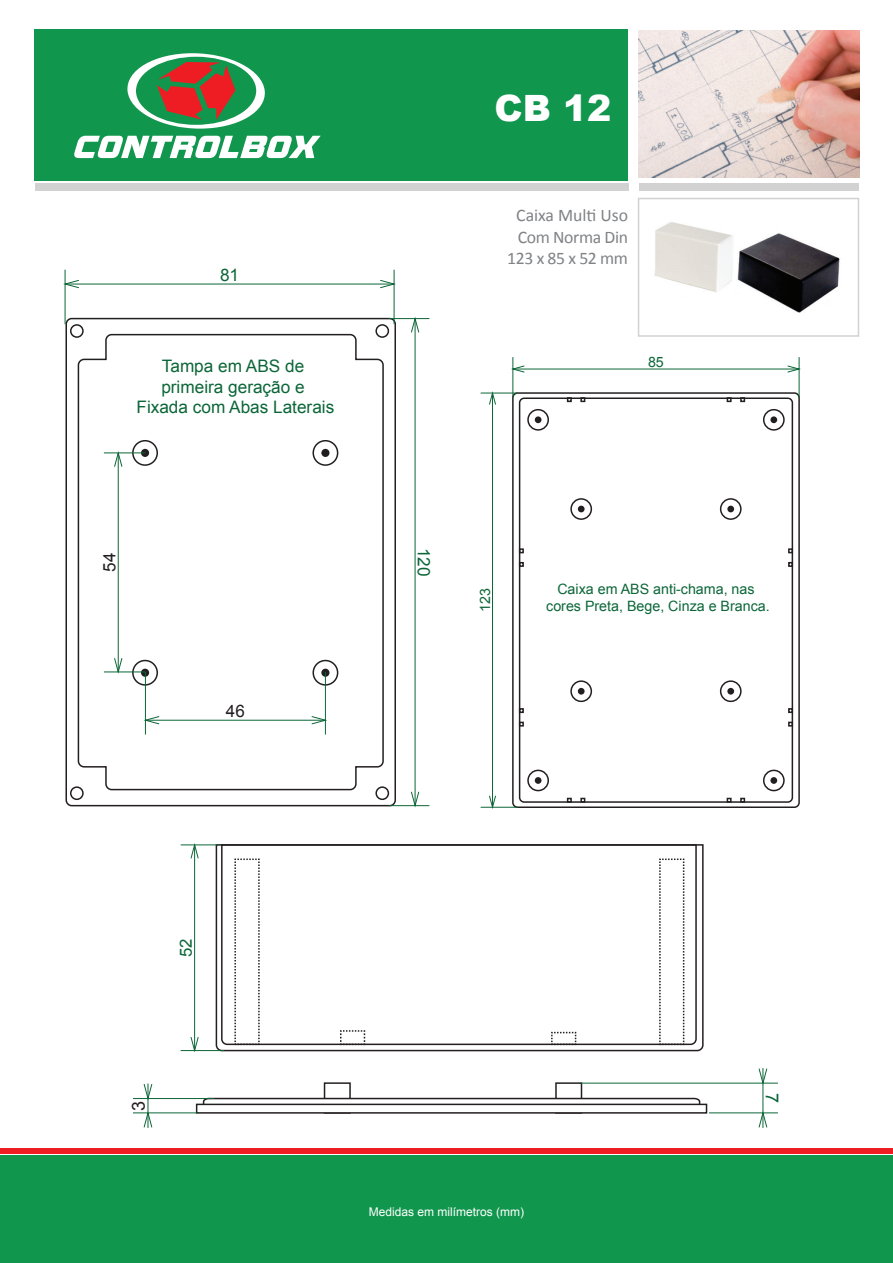
<style>
.page{position:relative;width:893px;height:1263px;background:#fff}
.page>*{position:absolute;margin:0;border:0;box-sizing:border-box;transform-origin:0 0}
.t1{font:900 36.3px "Arial";color:#fff}
.t2{font:18px "Arial";color:#231f20}
.t3{font:18px "Arial";color:#0c6638}
.t4{font:17.7px/21.3px "Calibri";letter-spacing:-.02em;color:#808285;text-align:center}
.t5{font:17.25px/20.7px "Arial";color:#0c6638;text-align:center}
.t6{font:17.25px "Arial";color:#231f20}
.t7{font:16.8px "Arial";color:#0c6638}
.t8{font:14.25px "Arial";color:#0c6638}
.t9{font:12px "Arial";color:#fff}
</style>
<div class="page">
<div style="left:34px;top:29px;width:594px;height:152px;background:#11964e"></div>
<div style="left:639px;top:183px;width:219px;height:8px;background:#d3d2d2"></div>
<div style="left:638px;top:198px;width:221px;height:139px;border:2px solid #d3d2d2"></div>
<div style="left:35px;top:183px;width:593px;height:8px;background:#d3d2d2"></div>
<div style="left:0;top:1156px;width:893px;height:107px;background:#11964e"></div>
<div style="left:0;top:1148px;width:893px;height:6px;background:#ee1d23"></div>
<img style="left:639px;top:30px;width:220px;height:147px">
<svg style="left:127px;top:53px;width:138px;height:76px"></svg>
<svg style="left:74px;top:136px;width:247px;height:22px"></svg>
<svg style="left:513px;top:393px;width:286px;height:414px"></svg>
<div style="left:512px;top:392px;width:288px;height:416px;border:2px solid #231f20;border-radius:5px"></div>
<div style="left:520px;top:398px;width:272px;height:404px;background:#fff;border-radius:5px"></div>
<div style="left:519px;top:397px;width:274px;height:406px;border:2px solid #231f20;border-radius:5px"></div>
<svg style="left:519px;top:548px;width:5px;height:5px"></svg>
<svg style="left:519px;top:562px;width:5px;height:5px"></svg>
<svg style="left:519px;top:708px;width:5px;height:5px"></svg>
<svg style="left:519px;top:722px;width:5px;height:5px"></svg>
<svg style="left:788px;top:708px;width:5px;height:5px"></svg>
<svg style="left:788px;top:722px;width:5px;height:5px"></svg>
<svg style="left:788px;top:548px;width:5px;height:5px"></svg>
<svg style="left:788px;top:562px;width:5px;height:5px"></svg>
<svg style="left:740px;top:397px;width:5px;height:5px"></svg>
<svg style="left:727px;top:397px;width:5px;height:5px"></svg>
<svg style="left:580px;top:397px;width:5px;height:5px"></svg>
<svg style="left:567px;top:397px;width:5px;height:5px"></svg>
<svg style="left:740px;top:798px;width:5px;height:5px"></svg>
<svg style="left:727px;top:798px;width:5px;height:5px"></svg>
<svg style="left:580px;top:798px;width:5px;height:5px"></svg>
<svg style="left:567px;top:798px;width:5px;height:5px"></svg>
<svg style="left:571px;top:499px;width:20px;height:20px"></svg>
<div style="left:570px;top:498px;width:22px;height:22px;border:2px solid #231f20;border-radius:50%"></div>
<div style="left:578px;top:506px;width:7px;height:6px;background:#231f20;border-radius:50%"></div>
<svg style="left:571px;top:681px;width:20px;height:20px"></svg>
<div style="left:570px;top:680px;width:22px;height:22px;border:2px solid #231f20;border-radius:50%"></div>
<div style="left:578px;top:688px;width:7px;height:7px;background:#231f20;border-radius:50%"></div>
<svg style="left:721px;top:499px;width:20px;height:20px"></svg>
<div style="left:720px;top:498px;width:22px;height:22px;border:2px solid #231f20;border-radius:50%"></div>
<div style="left:727px;top:506px;width:7px;height:6px;background:#231f20;border-radius:50%"></div>
<svg style="left:721px;top:681px;width:20px;height:20px"></svg>
<div style="left:720px;top:680px;width:22px;height:22px;border:2px solid #231f20;border-radius:50%"></div>
<div style="left:727px;top:688px;width:7px;height:7px;background:#231f20;border-radius:50%"></div>
<svg style="left:528px;top:410px;width:20px;height:20px"></svg>
<div style="left:527px;top:409px;width:22px;height:22px;border:2px solid #231f20;border-radius:50%"></div>
<div style="left:535px;top:416px;width:6px;height:7px;background:#231f20;border-radius:50%"></div>
<svg style="left:764px;top:410px;width:20px;height:20px"></svg>
<div style="left:763px;top:409px;width:22px;height:22px;border:2px solid #231f20;border-radius:50%"></div>
<div style="left:770px;top:416px;width:7px;height:7px;background:#231f20;border-radius:50%"></div>
<div style="left:763px;top:770px;width:22px;height:21px;border:2px solid #231f20;border-radius:50%"></div>
<div style="left:770px;top:777px;width:7px;height:7px;background:#231f20;border-radius:50%"></div>
<div style="left:527px;top:770px;width:22px;height:21px;border:2px solid #231f20;border-radius:50%"></div>
<div style="left:535px;top:777px;width:6px;height:7px;background:#231f20;border-radius:50%"></div>
<hr style="left:481px;top:807px;width:37px;height:1px;background:#0c6638">
<hr style="left:481px;top:393px;width:37px;height:1px;background:#0c6638">
<hr style="left:492px;top:393px;width:1px;height:414px;background:#0c6638">
<svg style="left:488px;top:795px;width:8px;height:14px"></svg>
<svg style="left:488px;top:391px;width:8px;height:14px"></svg>
<hr style="left:512px;top:357px;width:1px;height:41px;background:#0c6638">
<hr style="left:799px;top:357px;width:1px;height:41px;background:#0c6638">
<hr style="left:513px;top:369px;width:286px;height:1px;background:#0c6638">
<svg style="left:511px;top:365px;width:14px;height:8px"></svg>
<svg style="left:787px;top:365px;width:14px;height:8px"></svg>
<div style="left:324px;top:1082px;width:27px;height:32px;background:#fff;border:2px solid #231f20"></div>
<div style="left:555px;top:1082px;width:27px;height:32px;background:#fff;border:2px solid #231f20"></div>
<svg style="left:202px;top:1097px;width:499px;height:6px"></svg>
<div style="left:196px;top:1103px;width:511px;height:11px;background:#fff;border:2px solid #231f20"></div>
<hr style="left:133px;top:1112px;width:65px;height:1px;background:#0c6638">
<hr style="left:133px;top:1098px;width:81px;height:1px;background:#0c6638">
<hr style="left:148px;top:1083px;width:1px;height:45px;background:#0c6638">
<svg style="left:143px;top:1110px;width:10px;height:18px"></svg>
<svg style="left:143px;top:1083px;width:10px;height:18px"></svg>
<hr style="left:580px;top:1083px;width:198px;height:1px;background:#0c6638">
<hr style="left:709px;top:1112px;width:69px;height:1px;background:#0c6638">
<hr style="left:763px;top:1068px;width:1px;height:60px;background:#0c6638">
<svg style="left:758px;top:1068px;width:10px;height:18px"></svg>
<svg style="left:758px;top:1110px;width:10px;height:18px"></svg>
<svg style="left:215px;top:844px;width:489px;height:208px"></svg>
<hr style="left:181px;top:1050px;width:43px;height:1px;background:#0c6638">
<hr style="left:181px;top:844px;width:38px;height:1px;background:#0c6638">
<hr style="left:194px;top:845px;width:1px;height:205px;background:#0c6638">
<svg style="left:190px;top:1036px;width:9px;height:17px"></svg>
<svg style="left:190px;top:843px;width:9px;height:16px"></svg>
<svg style="left:220px;top:844px;width:477px;height:202px"></svg>
<div style="left:65px;top:318px;width:331px;height:488px;border:2px solid #231f20;border-radius:6px"></div>
<svg style="left:77px;top:333px;width:307px;height:458px"></svg>
<div style="left:133px;top:441px;width:24px;height:24px;background:#fff;border-radius:50%"></div>
<div style="left:132px;top:440px;width:26px;height:26px;border:2px solid #231f20;border-radius:50%"></div>
<svg style="left:141px;top:449px;width:8px;height:8px"></svg>
<svg style="left:133px;top:660px;width:24px;height:25px"></svg>
<div style="left:132px;top:660px;width:26px;height:26px;border:2px solid #231f20;border-radius:50%"></div>
<svg style="left:141px;top:669px;width:8px;height:8px"></svg>
<div style="left:313px;top:441px;width:25px;height:24px;background:#fff;border-radius:50%"></div>
<div style="left:312px;top:440px;width:26px;height:26px;border:2px solid #231f20;border-radius:50%"></div>
<div style="left:321px;top:449px;width:8px;height:8px;background:#231f20;border-radius:50%"></div>
<svg style="left:313px;top:660px;width:25px;height:25px"></svg>
<div style="left:312px;top:660px;width:26px;height:26px;border:2px solid #231f20;border-radius:50%"></div>
<div style="left:321px;top:669px;width:8px;height:8px;background:#231f20;border-radius:50%"></div>
<div style="left:71px;top:325px;width:12px;height:12px;background:#fff;border-radius:50%"></div>
<div style="left:70px;top:324px;width:14px;height:14px;border:2px solid #231f20;border-radius:50%"></div>
<div style="left:71px;top:787px;width:12px;height:12px;background:#fff;border-radius:50%"></div>
<div style="left:70px;top:786px;width:14px;height:14px;border:2px solid #231f20;border-radius:50%"></div>
<div style="left:376px;top:325px;width:12px;height:12px;background:#fff;border-radius:50%"></div>
<div style="left:375px;top:324px;width:14px;height:14px;border:2px solid #231f20;border-radius:50%"></div>
<div style="left:376px;top:787px;width:12px;height:12px;background:#fff;border-radius:50%"></div>
<div style="left:375px;top:786px;width:14px;height:14px;border:2px solid #231f20;border-radius:50%"></div>
<hr style="left:104px;top:671px;width:41px;height:1px;background:#0c6638">
<hr style="left:104px;top:452px;width:41px;height:1px;background:#0c6638">
<hr style="left:118px;top:453px;width:1px;height:219px;background:#0c6638">
<svg style="left:114px;top:657px;width:9px;height:18px"></svg>
<svg style="left:114px;top:450px;width:9px;height:18px"></svg>
<hr style="left:145px;top:672px;width:1px;height:62px;background:#0c6638">
<hr style="left:325px;top:672px;width:1px;height:62px;background:#0c6638">
<hr style="left:145px;top:720px;width:180px;height:1px;background:#0c6638">
<svg style="left:143px;top:715px;width:17px;height:10px"></svg>
<svg style="left:311px;top:715px;width:17px;height:10px"></svg>
<hr style="left:389px;top:318px;width:40px;height:1px;background:#0c6638">
<hr style="left:389px;top:805px;width:40px;height:1px;background:#0c6638">
<hr style="left:415px;top:319px;width:1px;height:487px;background:#0c6638">
<svg style="left:410px;top:317px;width:10px;height:16px"></svg>
<svg style="left:410px;top:791px;width:10px;height:17px"></svg>
<hr style="left:65px;top:270px;width:1px;height:54px;background:#0c6638">
<hr style="left:394px;top:270px;width:1px;height:54px;background:#0c6638">
<hr style="left:65px;top:284px;width:329px;height:1px;background:#0c6638">
<svg style="left:63px;top:279px;width:17px;height:10px"></svg>
<svg style="left:379px;top:279px;width:17px;height:10px"></svg>
<img style="left:654px;top:222px;width:186px;height:91px">
<p class="t5" style="left:220px;top:265px;width:21px">81</p>
<p class="t5" style="left:137px;top:356px;width:199px">Tampa em ABS de primeira geração e<br>Fixada com Abas Laterais</p>
<p class="t6" style="left:98px;top:572px;width:21px;rotate:-90deg">54</p>
<p class="t6" style="left:226px;top:700px;width:20px">46</p>
<h1 class="t1" style="left:495px;top:82px;width:118px">CB 12</h1>
<p class="t4" style="left:507px;top:205px;width:122px">Caixa Multi Uso<br>Com Norma Din<br>123 x 85 x 52 mm</p>
<p class="t8" style="left:648px;top:352px;width:17px">85</p>
<p class="t5" style="left:434px;top:548px;width:30px;rotate:90deg">120</p>
<p class="t8" style="left:557px;top:580px;width:199px">Caixa em ABS anti-chama, nas</p>
<p class="t8" style="left:476px;top:612px;width:25px;rotate:-90deg">123</p>
<p class="t8" style="left:546px;top:597px;width:225px">cores Preta, Bege, Cinza e Branca.</p>
<p class="t7" style="left:175px;top:957px;width:20px;rotate:-90deg">52</p>
<p class="t2" style="left:127px;top:1111px;width:12px;rotate:-90deg">3</p>
<p class="t9" style="left:369px;top:1203px;width:157px">Medidas em milímetros (mm)</p>
<p class="t3" style="left:784px;top:1093px;width:12px;rotate:90deg">7</p>
</div>
